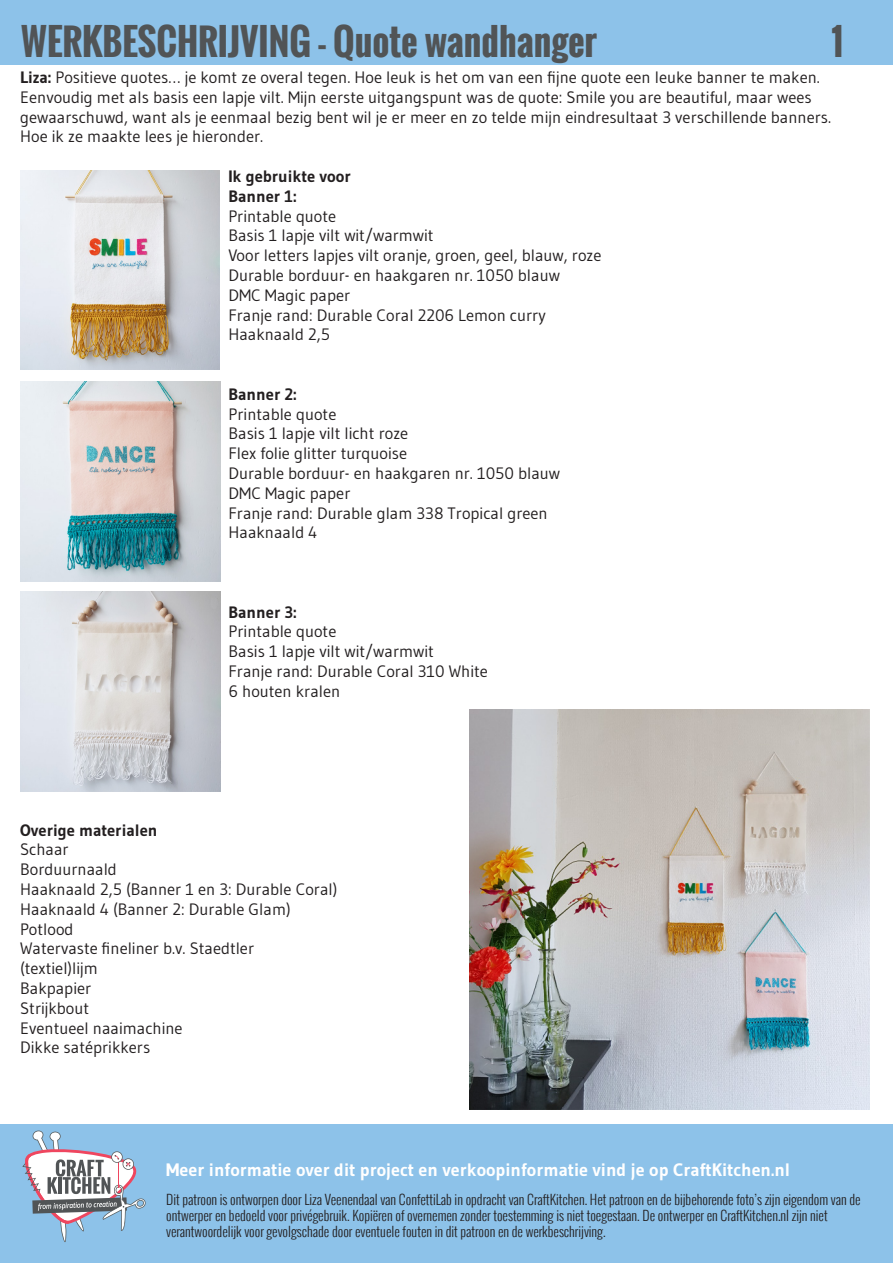
<style>
.page{position:relative;width:893px;height:1263px;background:#fff}
.page>*{position:absolute;margin:0;border:0;box-sizing:border-box;transform-origin:0 0}
.t1{font:700 36px "Oswald";color:#515456}
.t2{font:700 18px "Gudea";color:#fff}
.t3{font:16.5px/19.8px "Gudea";color:#231f20}
.t4{font:700 16.5px "Gudea";color:#231f20}
.t5{font:300 13.5px/16.2px "Oswald";color:#231f20}
.s1{font-weight:700}
</style>
<div class="page">
<div style="left:0;top:1125px;width:893px;height:138px;background:#8dc2e9"></div>
<div style="left:0;top:0;width:893px;height:64px;background:#8dc2e9"></div>
<svg style="left:22px;top:1130px;width:124px;height:112px"></svg>
<img style="left:469px;top:709px;width:401px;height:401px">
<img style="left:20px;top:170px;width:200px;height:200px">
<img style="left:20px;top:381px;width:200px;height:200px">
<img style="left:20px;top:591px;width:200px;height:200px">
<p class="t1" style="left:21px;top:14px;width:577px">WERKBESCHRIJVING - Quote wandhanger</p>
<p class="t1" style="left:831px;top:14px;width:13px">1</p>
<p class="t3" style="left:20px;top:67px;width:812px"><span class="s1">Liza:</span> Positieve quotes… je komt ze overal tegen. Hoe leuk is het om van een fijne quote een leuke banner te maken.<br>Eenvoudig met als basis een lapje vilt. Mijn eerste uitgangspunt was de quote: Smile you are beautiful, maar wees gewaarschuwd, want als je eenmaal bezig bent wil je er meer en zo telde mijn eindresultaat 3 verschillende banners.</p>
<p class="t3" style="left:20px;top:126px;width:244px">Hoe ik ze maakte lees je hieronder.</p>
<p class="t4" style="left:228px;top:166px;width:124px">Ik gebruikte voor</p>
<p class="t4" style="left:228px;top:186px;width:70px">Banner 1:</p>
<p class="t3" style="left:228px;top:206px;width:109px">Printable quote</p>
<p class="t3" style="left:228px;top:225px;width:207px">Basis 1 lapje vilt wit/warmwit</p>
<p class="t3" style="left:228px;top:245px;width:375px">Voor letters lapjes vilt oranje, groen, geel, blauw, roze</p>
<p class="t3" style="left:228px;top:265px;width:333px">Durable borduur- en haakgaren nr. 1050 blauw</p>
<p class="t3" style="left:228px;top:285px;width:123px">DMC Magic paper</p>
<p class="t3" style="left:228px;top:305px;width:319px">Franje rand: Durable Coral 2206 Lemon curry</p>
<p class="t3" style="left:228px;top:324px;width:103px">Haaknaald 2,5</p>
<p class="t4" style="left:229px;top:384px;width:70px">Banner 2:</p>
<p class="t3" style="left:229px;top:404px;width:109px">Printable quote</p>
<p class="t3" style="left:229px;top:423px;width:181px">Basis 1 lapje vilt licht roze</p>
<p class="t3" style="left:229px;top:443px;width:180px">Flex folie glitter turquoise</p>
<p class="t3" style="left:229px;top:463px;width:333px">Durable borduur- en haakgaren nr. 1050 blauw</p>
<p class="t3" style="left:229px;top:483px;width:123px">DMC Magic paper</p>
<p class="t3" style="left:229px;top:503px;width:321px">Franje rand: Durable glam 338 Tropical green</p>
<p class="t3" style="left:229px;top:522px;width:90px">Haaknaald 4</p>
<p class="t4" style="left:229px;top:602px;width:70px">Banner 3:</p>
<p class="t3" style="left:229px;top:621px;width:109px">Printable quote</p>
<p class="t3" style="left:229px;top:641px;width:207px">Basis 1 lapje vilt wit/warmwit</p>
<p class="t3" style="left:229px;top:661px;width:261px">Franje rand: Durable Coral 310 White</p>
<p class="t3" style="left:229px;top:681px;width:113px">6 houten kralen</p>
<p class="t4" style="left:20px;top:819px;width:139px">Overige materialen</p>
<p class="t3" style="left:20px;top:839px;width:50px">Schaar</p>
<p class="t3" style="left:20px;top:859px;width:98px">Borduurnaald</p>
<p class="t3" style="left:20px;top:879px;width:319px">Haaknaald 2,5 (Banner 1 en 3: Durable Coral)</p>
<p class="t3" style="left:20px;top:899px;width:272px">Haaknaald 4 (Banner 2: Durable Glam)</p>
<p class="t3" style="left:20px;top:918px;width:55px">Potlood</p>
<p class="t3" style="left:20px;top:938px;width:235px">Watervaste fineliner b.v. Staedtler</p>
<p class="t3" style="left:20px;top:958px;width:79px">(textiel)lijm</p>
<p class="t3" style="left:20px;top:978px;width:73px">Bakpapier</p>
<p class="t3" style="left:20px;top:998px;width:70px">Strijkbout</p>
<p class="t3" style="left:20px;top:1017px;width:164px">Eventueel naaimachine</p>
<p class="t3" style="left:20px;top:1037px;width:131px">Dikke satéprikkers</p>
<p class="t2" style="left:166px;top:1159px;width:626px">Meer informatie over dit project en verkoopinformatie vind je op CraftKitchen.nl</p>
<p class="t5" style="left:166px;top:1191px;width:696px">Dit patroon is ontworpen door Liza Veenendaal van ConfettiLab in opdracht van CraftKitchen. Het patroon en de bijbehorende foto’s zijn eigendom van de ontwerper en bedoeld voor privégebruik. Kopiëren of overnemen zonder toestemming is niet toegestaan. De ontwerper en CraftKitchen.nl zijn niet</p>
<p class="t5" style="left:166px;top:1223px;width:441px">verantwoordelijk voor gevolgschade door eventuele fouten in dit patroon en de werkbeschrijving.</p>
</div>
